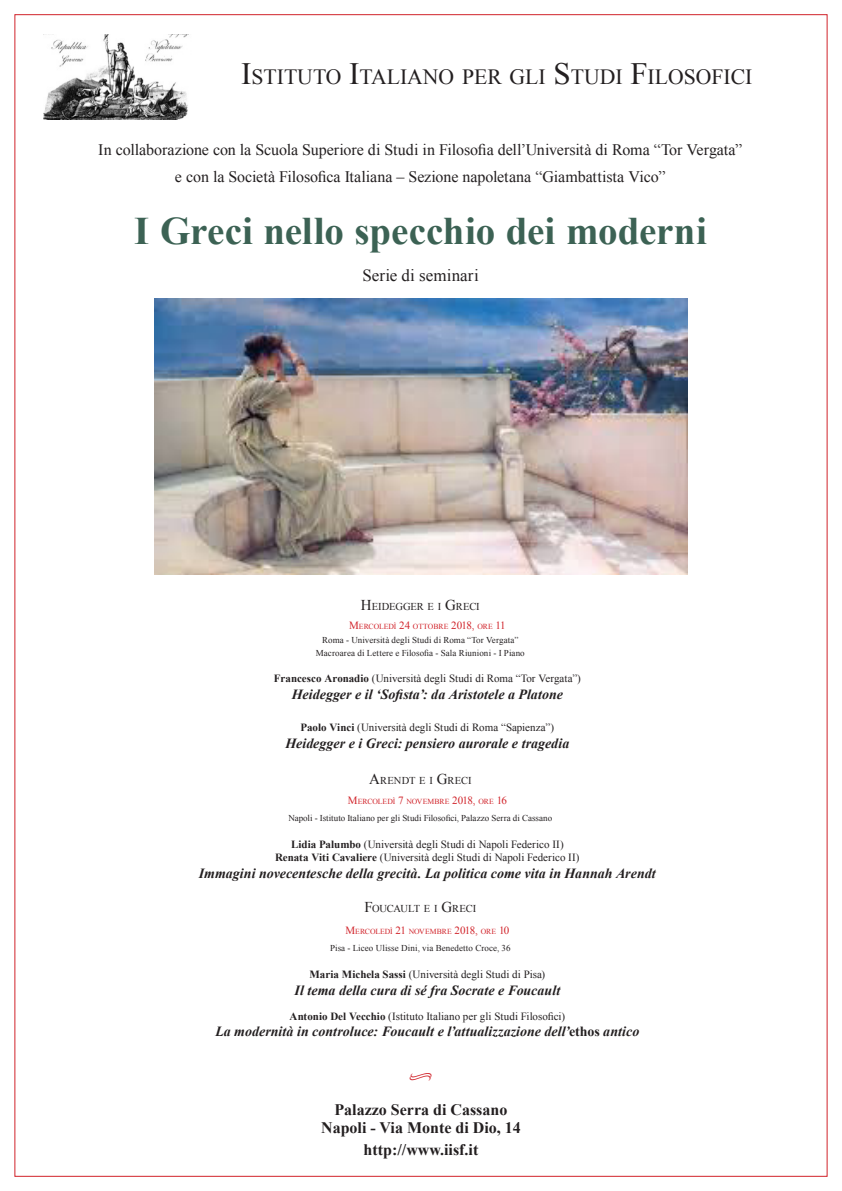
<style>
.page{position:relative;width:842px;height:1191px;background:#fff}
.page>*{position:absolute;margin:0;border:0;box-sizing:border-box;transform-origin:0 0}
.TITOLO_ISTITUTO{font:700 39px "Times New Roman";letter-spacing:-.005em;color:#3c6254}
.t1{font:21.7px "Times New Roman";color:#231f20}
.SOTTOTITOLO{font:17px "Times New Roman";letter-spacing:.005em;color:#231f20}
.INFO_EVENTO{font:16px "Times New Roman";letter-spacing:-.005em;color:#231f20}
.t2{font:700 16px "Times New Roman";color:#231f20}
.t3{font:14.9px "Minion Pro";color:#d1232a}
.TITOLO_EVENTO{font:italic 700 14px "Times New Roman";color:#231f20}
.RELATORE{font:11px "Times New Roman";color:#231f20}
.DATA_EVENTO{font:10.5px "Times New Roman";letter-spacing:-.01em;color:#231f20}
.TESTO{font:9px/13.2px "Times New Roman";letter-spacing:.005em;color:#231f20;text-align:center}
.DATA_EVENTO-2{font:7.7px "Times New Roman";color:#d1232a}
.s1{font-size:31px}
.s2{font-size:15px}
.s3{font-size:11px}
.s4{font-weight:700}
.s5{font-style:normal}
</style>
<div class="page">
<img style="left:44px;top:34px;width:145px;height:86px">
<img style="left:154px;top:299px;width:534px;height:275px">
<p class="t1" style="left:241px;top:62px;width:512px"><span class="s1">I</span>STITUTO <span class="s1">I</span>TALIANO PER GLI <span class="s1">S</span> TUDI <span class="s1">F</span>ILOSOFICI</p>
<p class="INFO_EVENTO" style="left:98px;top:139px;width:646px">In collaborazione con la Scuola Superiore di Studi in Filosofia dell’Università di Roma “Tor Vergata”</p>
<p class="INFO_EVENTO" style="left:175px;top:166px;width:492px">e con la Società Filosofica Italiana – Sezione napoletana “Giambattista Vico”</p>
<p class="TITOLO_ISTITUTO" style="left:134px;top:204px;width:574px">I Greci nello specchio dei moderni</p>
<p class="SOTTOTITOLO" style="left:362px;top:264px;width:118px">Serie di seminari</p>
<p class="DATA_EVENTO" style="left:361px;top:599px;width:120px"><span class="s2">H</span>EIDEGGER E I <span class="s2">G</span>RECI</p>
<p class="DATA_EVENTO-2" style="left:349px;top:621px;width:158px"><span class="s3">M</span>ERCOLEDÌ <span class="s3">24</span> OTTOBRE <span class="s3">2018,</span> ORE <span class="s3">11</span></p>
<p class="TESTO" style="left:316px;top:633px;width:211px">Roma - Università degli Studi di Roma “Tor Vergata”<br>Macroarea di Lettere e Filosofia - Sala Riunioni - I Piano</p>
<p class="RELATORE" style="left:274px;top:671px;width:308px"><span class="s4">Francesco Aronadio</span> (Università degli Studi di Roma “Tor Vergata”)</p>
<p class="TITOLO_EVENTO" style="left:292px;top:684px;width:273px">Heidegger e il ‘Sofista’: da Aristotele a Platone</p>
<p class="RELATORE" style="left:301px;top:720px;width:255px"><span class="s4">Paolo Vinci</span> (Università degli Studi di Roma “Sapienza”)</p>
<p class="TITOLO_EVENTO" style="left:285px;top:733px;width:285px">Heidegger e i Greci: pensiero aurorale e tragedia</p>
<p class="DATA_EVENTO" style="left:369px;top:773px;width:103px"><span class="s2">A</span>RENDT E I <span class="s2">G</span>RECI</p>
<p class="DATA_EVENTO-2" style="left:348px;top:796px;width:161px"><span class="s3">M</span>ERCOLEDÌ <span class="s3">7</span> NOVEMBRE <span class="s3">2018,</span> ORE <span class="s3">16</span></p>
<p class="TESTO" style="left:288px;top:811px;width:265px">Napoli - Istituto Italiano per gli Studi Filosofici, Palazzo Serra di Cassano</p>
<p class="RELATORE" style="left:291px;top:836px;width:274px"><span class="s4">Lidia Palumbo</span> (Università degli Studi di Napoli Federico II)</p>
<p class="RELATORE" style="left:275px;top:850px;width:306px"><span class="s4">Renata Viti Cavaliere</span> (Università degli Studi di Napoli Federico II)</p>
<p class="TITOLO_EVENTO" style="left:199px;top:863px;width:458px">Immagini novecentesche della grecità. La politica come vita in Hannah Arendt</p>
<p class="DATA_EVENTO" style="left:364px;top:901px;width:113px"><span class="s2">F</span>OUCAULT E I <span class="s2">G</span>RECI</p>
<p class="DATA_EVENTO-2" style="left:345px;top:926px;width:166px"><span class="s3">M</span>ERCOLEDÌ <span class="s3">21</span> NOVEMBRE <span class="s3">2018,</span> ORE <span class="s3">10</span></p>
<p class="TESTO" style="left:330px;top:941px;width:182px">Pisa - Liceo Ulisse Dini, via Benedetto Croce, 36</p>
<p class="RELATORE" style="left:310px;top:966px;width:237px"><span class="s4">Maria Michela Sassi</span> (Università degli Studi di Pisa)</p>
<p class="TITOLO_EVENTO" style="left:294px;top:980px;width:267px">Il tema della cura di sé fra Socrate e Foucault</p>
<p class="RELATORE" style="left:289px;top:1008px;width:277px"><span class="s4">Antonio Del Vecchio</span> (Istituto Italiano per gli Studi Filosofici)</p>
<p class="TITOLO_EVENTO" style="left:215px;top:1022px;width:426px">La modernità in controluce: Foucault e l’attualizzazione dell’<span class="s5">ethos</span> antico</p>
<p class="t3" style="left:409px;top:1065px;width:25px">•</p>
<p class="t2" style="left:335px;top:1099px;width:174px">Palazzo Serra di Cassano</p>
<p class="t2" style="left:321px;top:1117px;width:201px">Napoli - Via Monte di Dio, 14</p>
<p class="t2" style="left:364px;top:1138px;width:116px">http://www.iisf.it</p>
</div>
